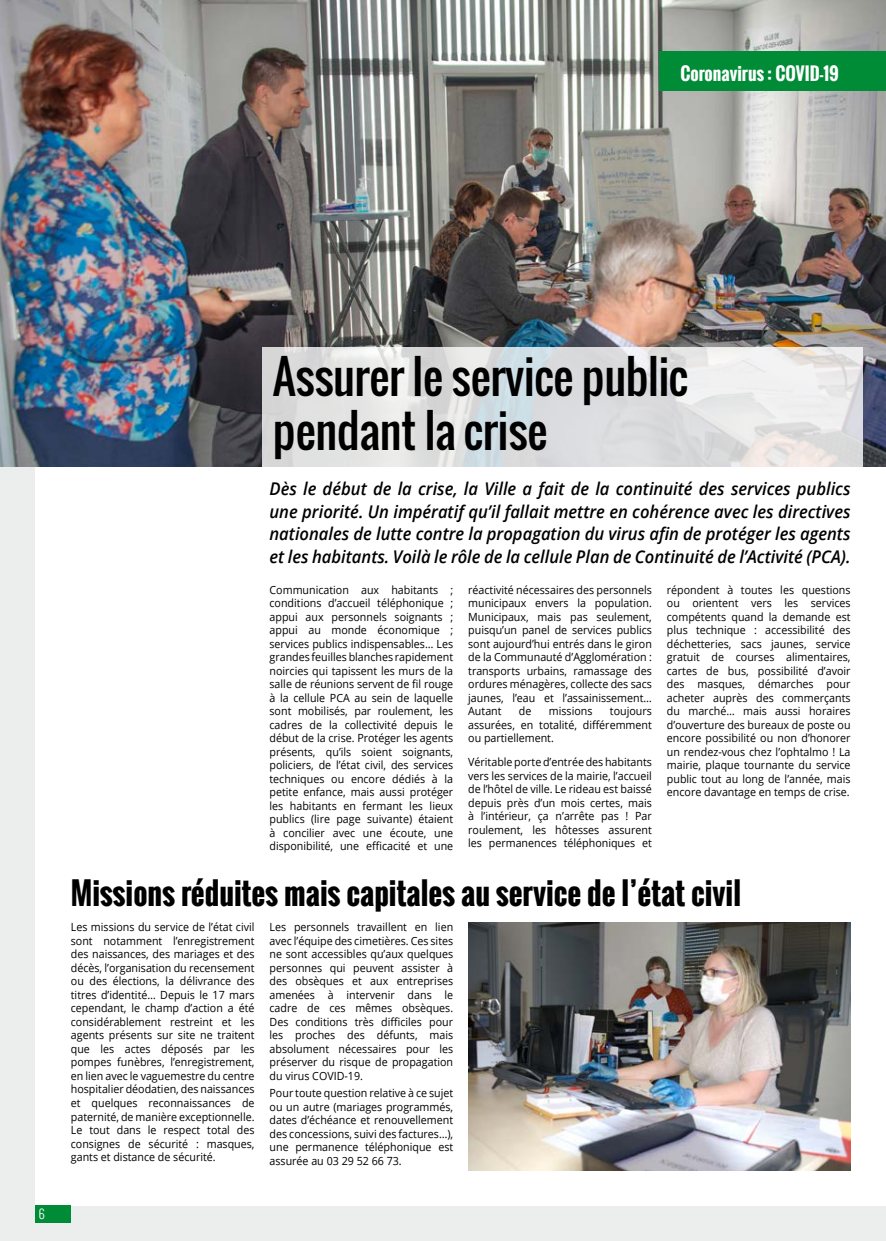
<style>
.page{position:relative;width:886px;height:1241px;background:#fff}
.page>*{position:absolute;margin:0;border:0;box-sizing:border-box;transform-origin:0 0}
.t1{font:45px/54px "Oswald";letter-spacing:-.01em;color:#000}
.t2{font:700 30px "Oswald";color:#000}
.t3{font:italic 600 17.5px/22.5px "Open Sans";color:#000;text-align:justify;scale:.95 1}
.t4{font:700 17.5px "Oswald";color:#fff}
.t5{font:300 12.5px "Oswald";color:#fff}
.t6{font:11.25px/13.5px "Open Sans";color:#000;text-align:justify;scale:.95 1}
</style>
<div class="page">
<div style="left:0;top:0;width:886px;height:1240px;background:#eceded"></div>
<div style="left:35px;top:35px;width:851px;height:1170px;background:#fff"></div>
<img style="left:0;top:0;width:886px;height:467px">
<svg style="left:262px;top:347px;width:600px;height:120px;background:#dfe0e2"></svg>
<div style="left:659px;top:51px;width:227px;height:39px;background:#008c36"></div>
<img style="left:468px;top:922px;width:382px;height:247px">
<div style="left:35px;top:1205px;width:36px;height:17px;background:#008c36"></div>
<h3 class="t4" style="left:680px;top:60px;width:160px">Coronavirus : COVID-19</h3>
<p class="t5" style="left:39px;top:1204px;width:7px">6</p>
<h1 class="t1" style="left:273px;top:349px;width:417px">Assurer le service public pendant la crise</h1>
<p class="t3" style="left:269px;top:477px;width:613px">Dès le début de la crise, la Ville a fait de la continuité des services publics une priorité. Un impératif qu’il fallait mettre en cohérence avec les directives nationales de lutte contre la propagation du virus afin de protéger les agents et les habitants. Voilà le rôle de la cellule Plan de Continuité de l’Activité (PCA).</p>
<p class="t6" style="left:269px;top:582px;width:195px">Communication aux habitants ; conditions d’accueil téléphonique ; appui aux personnels soignants ; appui au monde économique ; services publics indispensables… Les grandes feuilles blanches rapidement noircies qui tapissent les murs de la salle de réunions servent de fil rouge à la cellule PCA au sein de laquelle sont mobilisés, par roulement, les cadres de la collectivité depuis le début de la crise. Protéger les agents présents, qu’ils soient soignants, policiers, de l’état civil, des services techniques ou encore dédiés à la petite enfance, mais aussi protéger les habitants en fermant les lieux publics (lire page suivante) étaient à concilier avec une écoute, une disponibilité, une efficacité et une</p>
<p class="t6" style="left:468px;top:582px;width:195px">réactivité nécessaires des personnels municipaux envers la population.<br>Municipaux, mais pas seulement, puisqu’un panel de services publics sont aujourd’hui entrés dans le giron de la Communauté d’Agglomération : transports urbains, ramassage des ordures ménagères, collecte des sacs jaunes, l’eau et l’assainissement… Autant</p>
<p class="t6" style="left:519px;top:704px;width:15px">de</p>
<p class="t6" style="left:549px;top:704px;width:47px">missions</p>
<p class="t6" style="left:468px;top:704px;width:195px;text-indent:142px">toujours assurées, en totalité, différemment ou partiellement.</p>
<p class="t6" style="left:468px;top:755px;width:195px">Véritable porte d’entrée des habitants vers les services de la mairie, l’accueil de l’hôtel de ville. Le rideau est baissé depuis près d’un mois certes, mais à l’intérieur, ça n’arrête pas ! Par roulement, les hôtesses assurent les permanences téléphoniques et</p>
<p class="t6" style="left:667px;top:582px;width:195px">répondent à toutes les questions ou orientent vers les services compétents quand la demande est plus technique : accessibilité des déchetteries, sacs jaunes, service gratuit de courses alimentaires, cartes de bus, possibilité d’avoir des masques, démarches pour acheter auprès des commerçants du marché… mais aussi horaires d’ouverture des bureaux de poste ou encore possibilité ou non d’honorer un rendez-vous chez l’ophtalmo ! La mairie, plaque tournante du service public tout au long de l’année, mais encore davantage en temps de crise.</p>
<h2 class="t2" style="left:71px;top:870px;width:672px">Missions réduites mais capitales au service de l’état civil</h2>
<p class="t6" style="left:71px;top:920px;width:195px">Les missions du service de l’état civil sont notamment l’enregistrement des naissances, des mariages et des décès, l’organisation du recensement ou des élections, la délivrance des titres d’identité… Depuis le 17 mars cependant, le champ d’action a été considérablement restreint et les agents présents sur site ne traitent que les actes déposés par les pompes funèbres, l’enregistrement, en lien avec le vaguemestre du centre hospitalier déodatien, des naissances et quelques reconnaissances de paternité, de manière exceptionnelle.<br>Le tout dans le respect total des consignes de sécurité : masques, gants et distance de sécurité.</p>
<p class="t6" style="left:269px;top:920px;width:195px">Les personnels travaillent en lien avec l’équipe des cimetières. Ces sites ne sont accessibles qu’aux quelques personnes qui peuvent assister à des obsèques et aux entreprises amenées à intervenir dans le cadre de ces mêmes obsèques.<br>Des conditions très difficiles pour les proches des défunts, mais absolument nécessaires pour les préserver du risque de propagation du virus COVID-19.</p>
<p class="t6" style="left:269px;top:1085px;width:195px">Pour toute question relative à ce sujet ou un autre (mariages programmés, dates d’échéance et renouvellement des concessions, suivi des factures…), une permanence téléphonique est assurée au 03 29 52 66 73.</p>
</div>
